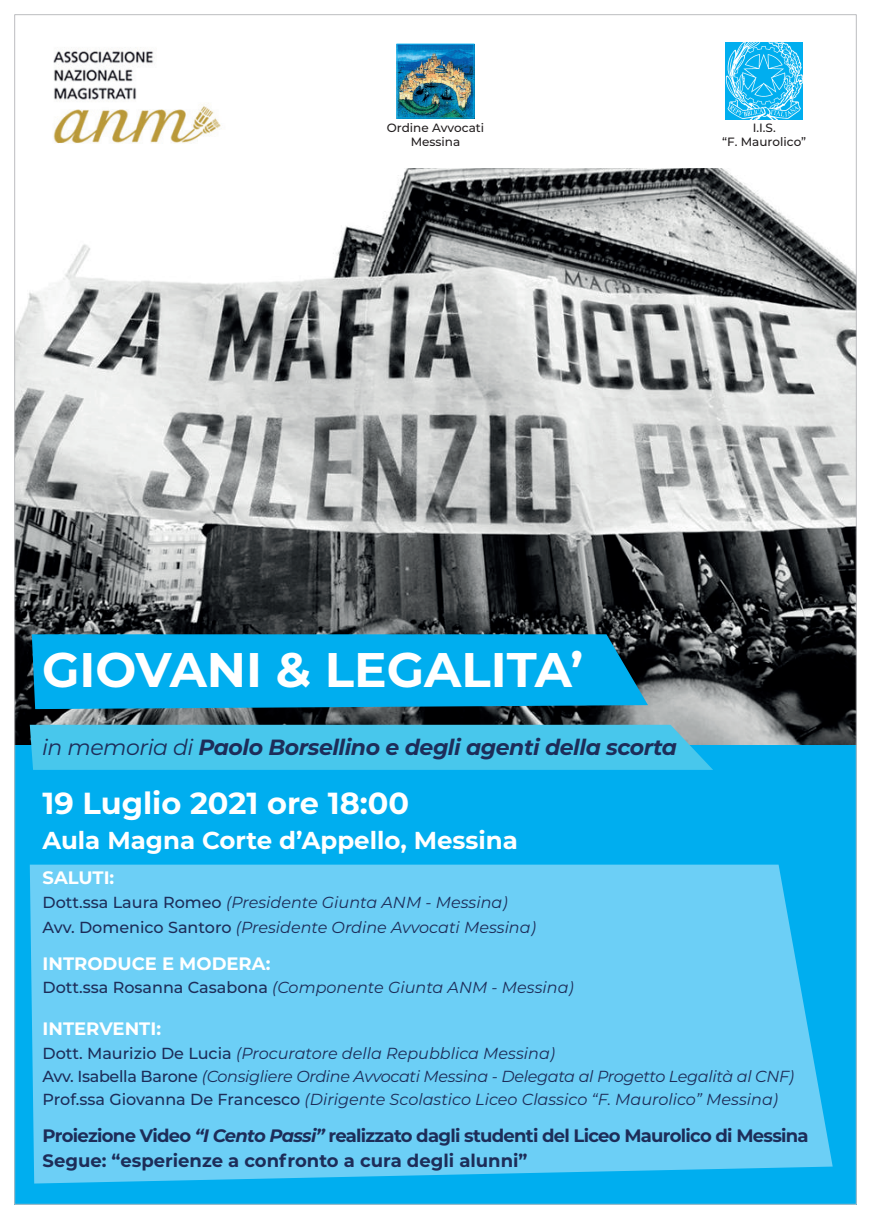
<style>
.page{position:relative;width:871px;height:1219px;background:#fff}
.page>*{position:absolute;margin:0;border:0;box-sizing:border-box;transform-origin:0 0}
.t1{font:700 48.5px "Montserrat";color:#fff}
.t2{font:700 30.5px "Montserrat";color:#fff}
.t3{font:700 24.5px "Montserrat";color:#fff}
.t4{font:italic 700 22px "Montserrat";letter-spacing:-.02em;color:#1d2d59}
.t5{font:700 18px/25.8px "Montserrat";letter-spacing:-.04em;color:#1d2d59}
.t6{font:700 18px "Montserrat";color:#fff}
.t7{font:italic 16px/23.3px "Montserrat";color:#1d2d59}
.t8{font:500 12px/14.4px "Montserrat";color:#231f20;text-align:center}
.s1{font-weight:400}
.s2{font-weight:500;font-style:normal}
.s3{font-style:italic}
</style>
<div class="page">
<div style="left:14px;top:0;width:842px;height:1205px;background:#00aeef"></div>
<div style="left:0;top:0;width:870px;height:745px;background:#fff"></div>
<img style="left:16px;top:169px;width:838px;height:576px">
<svg style="left:32px;top:634px;width:615px;height:75px;background:#02a6e3"></svg>
<div style="left:30px;top:725px;width:683px;height:45px;background:#48c7ec"></div>
<div style="left:30px;top:865px;width:802px;height:318px;background:#6ccff6"></div>
<img style="left:398px;top:46px;width:74px;height:71px">
<div style="left:396px;top:44px;width:78px;height:75px;border:1px solid #00aeef"></div>
<img style="left:53px;top:47px;width:169px;height:97px">
<img style="left:725px;top:42px;width:77px;height:77px">
<p class="t8" style="left:386px;top:120px;width:99px">Ordine Avvocati<br>Messina</p>
<p class="t8" style="left:722px;top:120px;width:86px">I.I.S.<br>“F. Maurolico”</p>
<h1 class="t1" style="left:42px;top:635px;width:542px">GIOVANI &amp; LEGALITA’</h1>
<h3 class="t4" style="left:42px;top:731px;width:636px"><span class="s1">in memoria di</span> Paolo Borsellino e degli agenti della scorta</h3>
<h2 class="t2" style="left:43px;top:781px;width:368px">19 Luglio 2021 ore 18:00</h2>
<h3 class="t3" style="left:43px;top:823px;width:477px">Aula Magna Corte d’Appello, Messina</h3>
<p class="t6" style="left:43px;top:865px;width:73px">SALUTI:</p>
<p class="t7" style="left:43px;top:888px;width:494px;line-height:25.7px"><span class="s2">Dott.ssa Laura Romeo</span> (Presidente Giunta ANM - Messina)<br><span class="s2">Avv. Domenico Santoro</span> (Presidente Ordine Avvocati Messina)</p>
<p class="t6" style="left:43px;top:951px;width:229px">INTRODUCE E MODERA:</p>
<p class="t7" style="left:43px;top:975px;width:532px"><span class="s2">Dott.ssa Rosanna Casabona</span> (Componente Giunta ANM - Messina)</p>
<p class="t6" style="left:43px;top:1016px;width:120px">INTERVENTI:</p>
<p class="t7" style="left:43px;top:1041px;width:752px"><span class="s2">Dott. Maurizio De Lucia</span> (Procuratore della Repubblica Messina)<br><span class="s2">Avv. Isabella Barone</span> (Consigliere Ordine Avvocati Messina - Delegata al Progetto Legalità al CNF)<br><span class="s2">Prof.ssa Giovanna De Francesco</span> (Dirigente Scolastico Liceo Classico “F. Maurolico” Messina)</p>
<p class="t5" style="left:43px;top:1121px;width:767px">Proiezione Video <span class="s3">“I Cento Passi”</span> realizzato dagli studenti del Liceo Maurolico di Messina<br>Segue: “esperienze a confronto a cura degli alunni”</p>
</div>
